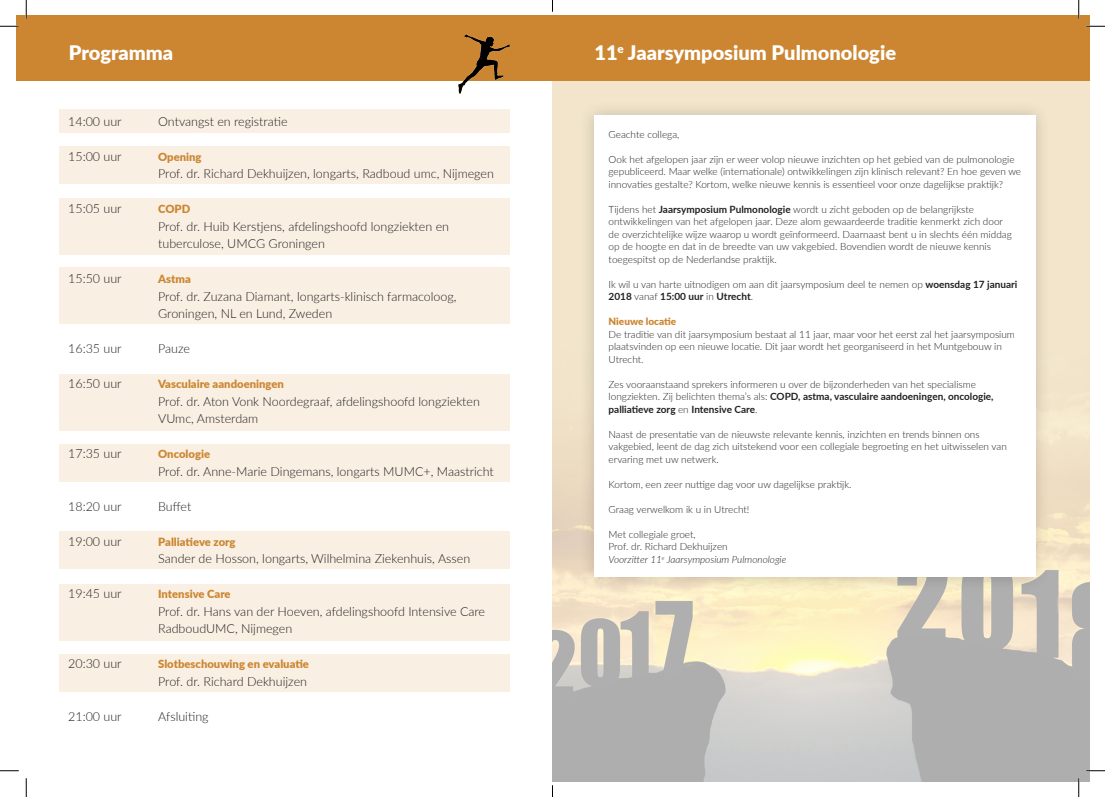
<style>
.page{position:relative;width:1105px;height:797px;background:#fff}
.page>*{position:absolute;margin:0;border:0;box-sizing:border-box;transform-origin:0 0}
.t1{font:900 20px "Lato";color:#fff}
.t2{font:300 12.5px/17.5px "Lato";color:#231f20}
.t3{font:900 11.25px "Lato";color:#cc8631}
.t4{font:300 10px/12.5px "Lato";color:#231f20}
.t5{font:900 10px "Lato";color:#cc8631}
.s1{font-weight:700}
.s2{font-style:italic}
</style>
<div class="page">
<img style="left:552px;top:81px;width:537px;height:700px">
<div style="left:60px;top:110px;width:450px;height:23px;background:#f9efe3"></div>
<div style="left:60px;top:146px;width:450px;height:38px;background:#f9efe3"></div>
<div style="left:60px;top:268px;width:450px;height:56px;background:#f9efe3"></div>
<div style="left:60px;top:198px;width:450px;height:56px;background:#f9efe3"></div>
<div style="left:60px;top:584px;width:450px;height:56px;background:#f9efe3"></div>
<div style="left:60px;top:374px;width:450px;height:56px;background:#f9efe3"></div>
<div style="left:60px;top:444px;width:450px;height:38px;background:#f9efe3"></div>
<div style="left:60px;top:531px;width:450px;height:37px;background:#f9efe3"></div>
<div style="left:60px;top:654px;width:450px;height:37px;background:#f9efe3"></div>
<div style="left:579px;top:100px;width:472px;height:493px;background:#231f20;opacity:.22"></div>
<div style="left:594px;top:115px;width:442px;height:462px;background:#fff"></div>
<div style="left:16px;top:16px;width:1073px;height:65px;background:#cc8631"></div>
<img style="left:459px;top:34px;width:51px;height:59px">
<svg style="left:0;top:25px;width:19px;height:2px"></svg>
<svg style="left:1086px;top:25px;width:19px;height:2px"></svg>
<svg style="left:0;top:770px;width:19px;height:1px"></svg>
<svg style="left:1086px;top:770px;width:19px;height:1px"></svg>
<svg style="left:25px;top:0;width:2px;height:19px"></svg>
<svg style="left:25px;top:778px;width:2px;height:19px"></svg>
<svg style="left:1078px;top:0;width:1px;height:19px"></svg>
<svg style="left:1078px;top:778px;width:1px;height:19px"></svg>
<svg style="left:552px;top:785px;width:1px;height:12px"></svg>
<h1 class="t1" style="left:69px;top:37px;width:106px">Programma</h1>
<h1 class="t1" style="left:594px;top:37px;width:303px">11<sup>e</sup> Jaarsymposium Pulmonologie</h1>
<p class="t2" style="left:68px;top:112px;width:55px">14:00 uur</p>
<p class="t2" style="left:158px;top:112px;width:131px">Ontvangst en registratie</p>
<p class="t2" style="left:68px;top:147px;width:55px">15:00 uur</p>
<p class="t3" style="left:158px;top:148px;width:45px">Opening</p>
<p class="t2" style="left:158px;top:164px;width:337px">Prof. dr. Richard Dekhuijzen, longarts, Radboud umc, Nijmegen</p>
<p class="t2" style="left:68px;top:199px;width:55px">15:05 uur</p>
<p class="t3" style="left:158px;top:200px;width:34px">COPD</p>
<p class="t2" style="left:158px;top:217px;width:292px">Prof. dr. Huib Kerstjens, afdelingshoofd longziekten en tuberculose, UMCG Groningen</p>
<p class="t2" style="left:68px;top:269px;width:55px">15:50 uur</p>
<p class="t3" style="left:158px;top:270px;width:34px">Astma</p>
<p class="t2" style="left:158px;top:287px;width:300px">Prof. dr. Zuzana Diamant, longarts-klinisch farmacoloog,<br>Groningen, NL en Lund, Zweden</p>
<p class="t2" style="left:68px;top:339px;width:55px">16:35 uur</p>
<p class="t2" style="left:158px;top:339px;width:33px">Pauze</p>
<p class="t2" style="left:68px;top:374px;width:55px">16:50 uur</p>
<p class="t3" style="left:158px;top:375px;width:127px">Vasculaire aandoeningen</p>
<p class="t2" style="left:158px;top:392px;width:323px">Prof. dr. Aton Vonk Noordegraaf, afdelingshoofd longziekten<br>VUmc, Amsterdam</p>
<p class="t2" style="left:68px;top:444px;width:55px">17:35 uur</p>
<p class="t3" style="left:158px;top:445px;width:53px">Oncologie</p>
<p class="t2" style="left:158px;top:462px;width:337px">Prof. dr. Anne-Marie Dingemans, longarts MUMC+, Maastricht</p>
<p class="t2" style="left:68px;top:497px;width:55px">18:20 uur</p>
<p class="t2" style="left:158px;top:497px;width:35px">Buffet</p>
<p class="t2" style="left:68px;top:532px;width:55px">19:00 uur</p>
<p class="t3" style="left:158px;top:533px;width:79px">Palliatieve zorg</p>
<p class="t2" style="left:158px;top:549px;width:313px">Sander de Hosson, longarts, Wilhelmina Ziekenhuis, Assen</p>
<p class="t2" style="left:68px;top:584px;width:55px">19:45 uur</p>
<p class="t3" style="left:158px;top:585px;width:74px">Intensive Care</p>
<p class="t2" style="left:158px;top:602px;width:328px">Prof. dr. Hans van der Hoeven, afdelingshoofd Intensive Care<br>RadboudUMC, Nijmegen</p>
<p class="t2" style="left:68px;top:654px;width:55px">20:30 uur</p>
<p class="t3" style="left:158px;top:655px;width:152px">Slotbeschouwing en evaluatie</p>
<p class="t2" style="left:158px;top:672px;width:150px">Prof. dr. Richard Dekhuijzen</p>
<p class="t2" style="left:68px;top:707px;width:55px">21:00 uur</p>
<p class="t2" style="left:158px;top:707px;width:52px">Afsluiting</p>
<p class="t4" style="left:609px;top:127px;width:72px">Geachte collega,</p>
<p class="t4" style="left:609px;top:152px;width:414px">Ook het afgelopen jaar zijn er weer volop nieuwe inzichten op het gebied van de pulmonologie gepubliceerd. Maar welke (internationale) ontwikkelingen zijn klinisch relevant? En hoe geven we innovaties gestalte? Kortom, welke nieuwe kennis is essentieel voor onze dagelijkse praktijk?</p>
<p class="t4" style="left:609px;top:202px;width:405px">Tijdens het <span class="s1">Jaarsymposium Pulmonologie</span> wordt u zicht geboden op de belangrijkste ontwikkelingen van het afgelopen jaar. Deze alom gewaardeerde traditie kenmerkt zich door de overzichtelijke wijze waarop u wordt geïnformeerd. Daarnaast bent u in slechts één middag op de hoogte en dat in de breedte van uw vakgebied. Bovendien wordt de nieuwe kennis toegespitst op de Nederlandse praktijk.</p>
<p class="t4" style="left:609px;top:277px;width:410px">Ik wil u van harte uitnodigen om aan dit jaarsymposium deel te nemen op <span class="s1">woensdag 17 januari<br>2018</span> vanaf <span class="s1">15:00 uur</span> in <span class="s1">Utrecht</span>.</p>
<p class="t5" style="left:609px;top:314px;width:69px">Nieuwe locatie</p>
<p class="t4" style="left:609px;top:327px;width:408px">De traditie van dit jaarsymposium bestaat al 11 jaar, maar voor het eerst zal het jaarsymposium plaatsvinden op een nieuwe locatie. Dit jaar wordt het georganiseerd in het Muntgebouw in<br>Utrecht.</p>
<p class="t4" style="left:609px;top:377px;width:387px">Zes vooraanstaand sprekers informeren u over de bijzonderheden van het specialisme longziekten. Zij belichten thema’s als: <span class="s1">COPD, astma, vasculaire aandoeningen, oncologie, palliatieve zorg</span> en <span class="s1">Intensive Care</span>.</p>
<p class="t4" style="left:609px;top:427px;width:400px">Naast de presentatie van de nieuwste relevante kennis, inzichten en trends binnen ons vakgebied, leent de dag zich uitstekend voor een collegiale begroeting en het uitwisselen van ervaring met uw netwerk.</p>
<p class="t4" style="left:609px;top:477px;width:244px">Kortom, een zeer nuttige dag voor uw dagelijkse praktijk.</p>
<p class="t4" style="left:609px;top:502px;width:142px">Graag verwelkom ik u in Utrecht!</p>
<p class="t4" style="left:609px;top:527px;width:179px">Met collegiale groet,<br>Prof. dr. Richard Dekhuijzen<br><span class="s2">Voorzitter 11</span><sup>e</sup> <span class="s2">Jaarsymposium Pulmonologie</span></p>
</div>
